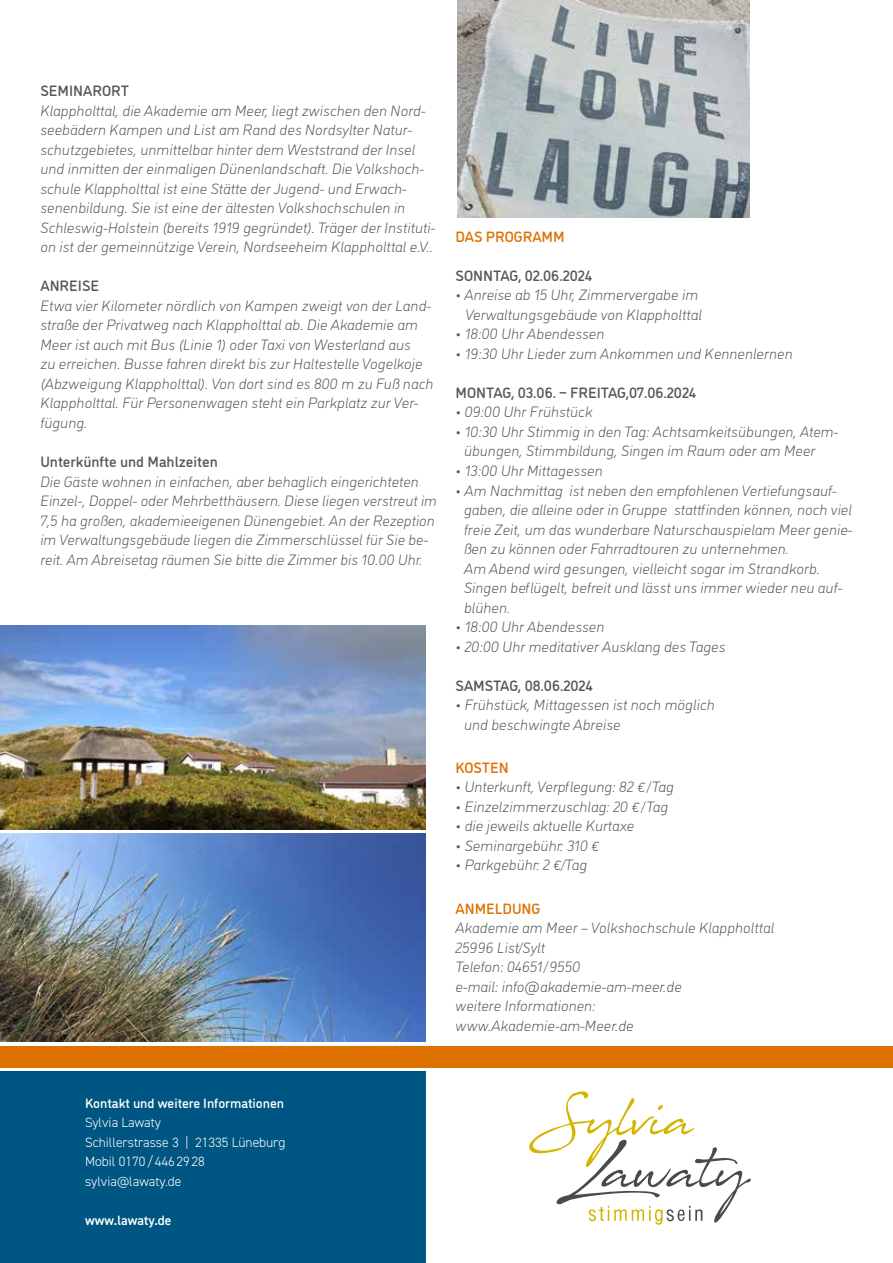
<style>
.page{position:relative;width:893px;height:1263px;background:#fff}
.page>*{position:absolute;margin:0;border:0;box-sizing:border-box;transform-origin:0 0}
.t1{font:italic 300 15px/19.5px "DI Nosaur";color:#575756}
.t2{font:500 15px "DI Nosaur";color:#575756}
.t3{font:500 15px "DI Nosaur";color:#de7100}
.t4{font:300 13.5px/19.5px "DIN2014";color:#fff}
.t5{font:500 13.5px "DI Nosaur";color:#fff}
.t6{font:600 13.5px "DIN2014";color:#fff}
</style>
<div class="page">
<img style="left:0;top:625px;width:425px;height:204px">
<img style="left:0;top:833px;width:425px;height:209px">
<div style="left:0;top:1046px;width:893px;height:21px;background:#de7100"></div>
<div style="left:0;top:1071px;width:425px;height:192px;background:#005682"></div>
<svg style="left:529px;top:1091px;width:222px;height:134px"></svg>
<img style="left:457px;top:0;width:293px;height:217px">
<p class="t2" style="left:40px;top:80px;width:90px">SEMINARORT</p>
<p class="t1" style="left:40px;top:100px;width:396px">Klappholttal, die Akademie am Meer, liegt zwischen den Nord&shy;seebädern Kampen und List am Rand des Nordsylter Natur&shy;schutzgebietes, unmittelbar hinter dem Weststrand der Insel und inmitten der einmaligen Dünenlandschaft. Die Volkshoch&shy;schule Klappholttal ist eine Stätte der Jugend- und Erwach&shy;senenbildung. Sie ist eine der ältesten Volkshochschulen in Schleswig-Holstein (bereits 1919 gegründet). Träger der Instituti&shy;on ist der gemeinnützige Verein, Nordseeheim Klappholttal e.V..</p>
<p class="t2" style="left:40px;top:275px;width:60px">ANREISE</p>
<p class="t1" style="left:40px;top:295px;width:395px">Etwa vier Kilometer nördlich von Kampen zweigt von der Land&shy;straße der Privatweg nach Klappholttal ab. Die Akademie am Meer ist auch mit Bus (Linie 1) oder Taxi von Westerland aus<br>zu erreichen. Busse fahren direkt bis zur Haltestelle Vogelkoje (Abzweigung Klappholttal). Von dort sind es 800 m zu Fuß nach Klappholttal. Für Personenwagen steht ein Parkplatz zur Ver&shy;fügung.</p>
<p class="t2" style="left:40px;top:451px;width:179px">Unterkünfte und Mahlzeiten</p>
<p class="t1" style="left:40px;top:470px;width:398px">Die Gäste wohnen in einfachen, aber behaglich eingerichteten Einzel-, Doppel- oder Mehrbetthäusern. Diese liegen verstreut im 7,5 ha großen, akademieeigenen Dünengebiet. An der Rezeption im Verwaltungsgebäude liegen die Zimmerschlüssel für Sie be&shy;reit. Am Abreisetag räumen Sie bitte die Zimmer bis 10.00 Uhr.</p>
<p class="t3" style="left:455px;top:226px;width:111px">DAS PROGRAMM</p>
<p class="t2" style="left:455px;top:265px;width:138px">SONNTAG, 02.06.2024</p>
<p class="t1" style="left:455px;top:284px;width:248px;text-align:right">• Anreise ab 15 Uhr, Zimmervergabe im<br>Verwaltungsgebäude von Klappholttal</p>
<p class="t1" style="left:455px;top:323px;width:151px">• 18:00 Uhr Abendessen</p>
<p class="t1" style="left:455px;top:343px;width:339px">• 19:30 Uhr Lieder zum Ankommen und Kennenlernen</p>
<p class="t2" style="left:455px;top:382px;width:242px">MONTAG, 03.06. – FREITAG,07.06.2024</p>
<p class="t1" style="left:455px;top:401px;width:138px">• 09:00 Uhr Frühstück</p>
<p class="t1" style="left:464px;top:421px;width:376px;text-indent:-9px">• 10:30 Uhr Stimmig in den Tag: Achtsamkeitsübungen, Atem&shy;übungen, Stimmbildung, Singen im Raum oder am Meer</p>
<p class="t1" style="left:455px;top:460px;width:149px">• 13:00 Uhr Mittagessen</p>
<p class="t1" style="left:464px;top:479px;width:390px;text-indent:-8px">• Am Nachmittag ist neben den empfohlenen Vertiefungsauf&shy;gaben, die alleine oder in Gruppe stattfinden können, noch viel freie Zeit, um das wunderbare Naturschauspielam Meer genie&shy;ßen zu können oder Fahrradtouren zu unternehmen.<br>Am Abend wird gesungen, vielleicht sogar im Strandkorb.<br>Singen beflügelt, befreit und lässt uns immer wieder neu auf&shy;blühen.</p>
<p class="t1" style="left:455px;top:616px;width:151px">• 18:00 Uhr Abendessen</p>
<p class="t1" style="left:455px;top:635px;width:272px">• 20:00 Uhr meditativer Ausklang des Tages</p>
<p class="t2" style="left:455px;top:674px;width:139px">SAMSTAG, 08.06.2024</p>
<p class="t1" style="left:464px;top:694px;width:252px;text-indent:-9px">• Frühstück, Mittagessen ist noch möglich und beschwingte Abreise</p>
<p class="t3" style="left:455px;top:757px;width:55px">KOSTEN</p>
<p class="t1" style="left:455px;top:776px;width:220px">• Unterkunft, Verpflegung: 82 €/Tag</p>
<p class="t1" style="left:455px;top:796px;width:214px">• Einzelzimmerzuschlag: 20 €/Tag</p>
<p class="t1" style="left:455px;top:815px;width:180px">• die jeweils aktuelle Kurtaxe</p>
<p class="t1" style="left:455px;top:835px;width:146px">• Seminargebühr: 310 €</p>
<p class="t1" style="left:455px;top:854px;width:133px">• Parkgebühr: 2 €/Tag</p>
<p class="t3" style="left:455px;top:897px;width:86px">ANMELDUNG</p>
<p class="t1" style="left:455px;top:917px;width:320px">Akademie am Meer – Volkshochschule Klappholttal<br>25996 List/Sylt<br>Telefon: 04651/9550<br>e-mail: info@akademie-am-meer.de<br>weitere Informationen: www.Akademie-am-Meer.de</p>
<p class="t5" style="left:85px;top:1093px;width:201px">Kontakt und weitere Informationen</p>
<p class="t4" style="left:85px;top:1113px;width:202px">Sylvia Lawaty<br>Schillerstrasse 3 | 21335 Lüneburg<br>Mobil 0170 / 446 29 28 sylvia@lawaty.de</p>
<p class="t6" style="left:85px;top:1211px;width:88px">www.lawaty.de</p>
</div>
